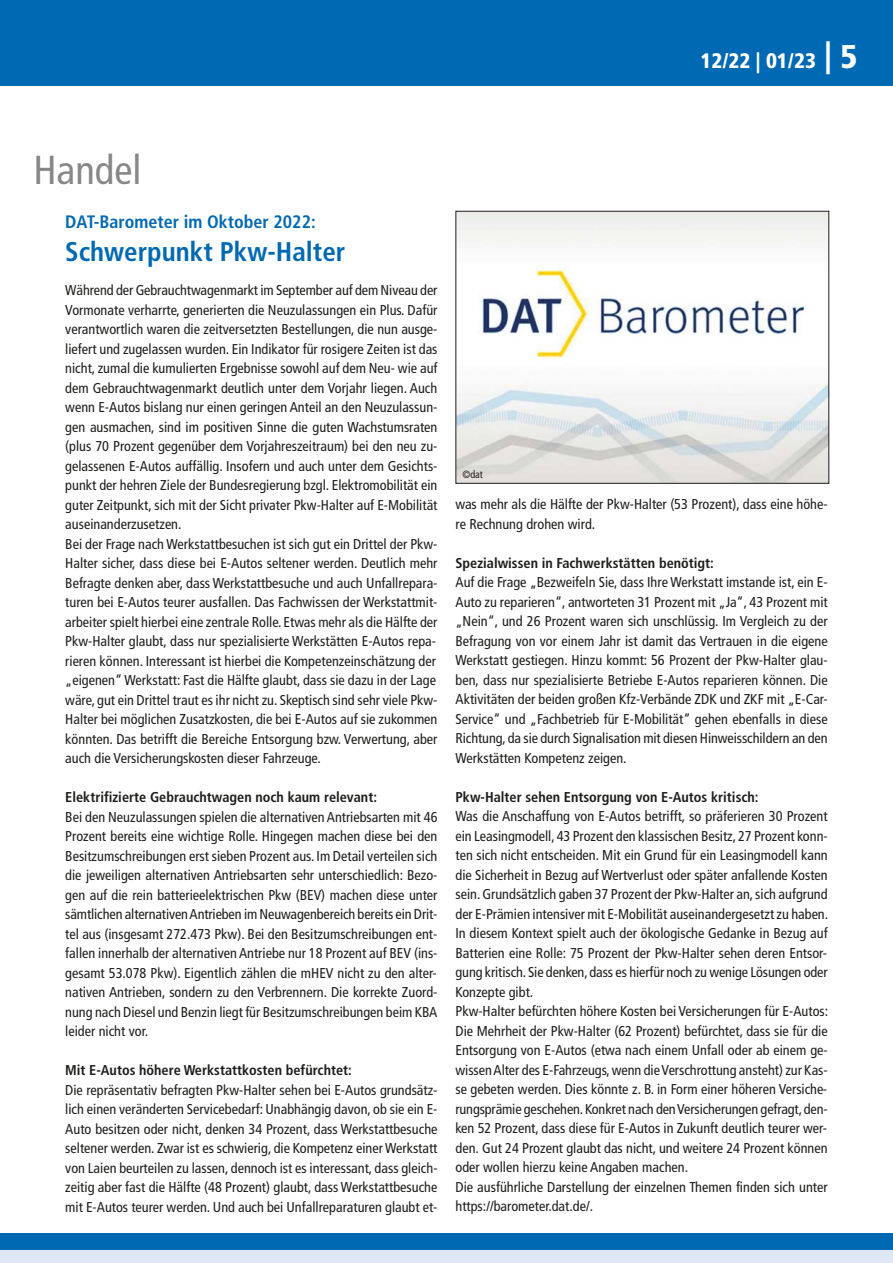
<style>
.page{position:relative;width:893px;height:1263px;background:#fff}
.page>*{position:absolute;margin:0;border:0;box-sizing:border-box;transform-origin:0 0}
.t1{font:condensed 40.5px "Frutiger";color:#878787}
.t2{font:700 condensed 27px "Frutiger";color:#0069b4}
.t3{font:900 condensed 21px "Frutiger";color:#fff}
.t4{font:700 condensed 18px "Frutiger";color:#0069b4}
.t5{font:condensed 14.25px/19.5px "Frutiger";color:#1d1d1b}
.t6{font:700 condensed 14.25px "Frutiger";color:#1d1d1b}
.t7{font:condensed 10.5px "Frutiger";color:#1d1d1b;scale:.95 1}
.s1{font-size:33px}
</style>
<div class="page">
<div style="left:0;top:0;width:893px;height:85px;background:#0069b4"></div>
<div style="left:0;top:1233px;width:893px;height:17px;background:#0069b4"></div>
<div style="left:0;top:1250px;width:893px;height:13px;background:#dfe6f6"></div>
<img style="left:457px;top:213px;width:370px;height:269px">
<div style="left:455px;top:211px;width:374px;height:273px;border:1px solid #1d1d1b"></div>
<h3 class="t3" style="left:700px;top:54px;width:158px">12/22 | 01/23 <span class="s1">| 5</span></h3>
<h1 class="t1" style="left:33px;top:154px;width:109px">Handel</h1>
<p class="t4" style="left:65px;top:214px;width:252px">DAT-Barometer im Oktober 2022:</p>
<h2 class="t2" style="left:65px;top:240px;width:282px">Schwerpunkt Pkw-Halter</h2>
<p class="t5" style="left:65px;top:282px;width:374px">Während der Gebrauchtwagenmarkt im September auf dem Niveau der Vormonate verharrte, generierten die Neuzulassungen ein Plus. Dafür verantwortlich waren die zeitversetzten Bestellungen, die nun ausge&shy;liefert und zugelassen wurden. Ein Indikator für rosigere Zeiten ist das nicht, zumal die kumulierten Ergebnisse sowohl auf dem Neu- wie auf dem Gebrauchtwagenmarkt deutlich unter dem Vorjahr liegen. Auch wenn E-Autos bislang nur einen geringen Anteil an den Neuzulassun&shy;gen ausmachen, sind im positiven Sinne die guten Wachstumsraten (plus 70 Prozent gegenüber dem Vorjahreszeitraum) bei den neu zu&shy;gelassenen E-Autos auffällig. Insofern und auch unter dem Gesichts&shy;punkt der hehren Ziele der Bundesregierung bzgl. Elektromobilität ein guter Zeitpunkt, sich mit der Sicht privater Pkw-Halter auf E-Mobilität auseinanderzusetzen.<br>Bei der Frage nach Werkstattbesuchen ist sich gut ein Drittel der Pkw-Halter sicher, dass diese bei E-Autos seltener werden. Deutlich mehr Befragte denken aber, dass Werkstattbesuche und auch Unfallrepara&shy;turen bei E-Autos teurer ausfallen. Das Fachwissen der Werkstattmit&shy;arbeiter spielt hierbei eine zentrale Rolle. Etwas mehr als die Hälfte der Pkw-Halter glaubt, dass nur spezialisierte Werkstätten E-Autos repa&shy;rieren können. Interessant ist hierbei die Kompetenzeinschätzung der „eigenen“ Werkstatt: Fast die Hälfte glaubt, dass sie dazu in der Lage wäre, gut ein Drittel traut es ihr nicht zu. Skeptisch sind sehr viele Pkw-Halter bei möglichen Zusatzkosten, die bei E-Autos auf sie zukommen könnten. Das betrifft die Bereiche Entsorgung bzw. Verwertung, aber auch die Versicherungskosten dieser Fahrzeuge.</p>
<p class="t6" style="left:65px;top:792px;width:313px">Elektrifizierte Gebrauchtwagen noch kaum relevant:</p>
<p class="t5" style="left:65px;top:808px;width:374px;text-align:justify">Bei den Neuzulassungen spielen die alternativen Antriebsarten mit 46<br>Prozent bereits eine wichtige Rolle. Hingegen machen diese bei den Besitzumschreibungen erst sieben Prozent aus. Im Detail verteilen sich die jeweiligen alternativen Antriebsarten sehr unterschiedlich: Bezo&shy;gen auf die rein batterieelektrischen Pkw (BEV) machen diese unter sämtlichen alternativen Antrieben im Neuwagenbereich bereits ein Drit&shy;tel aus (insgesamt 272.473 Pkw). Bei den Besitzumschreibungen ent&shy;fallen innerhalb der alternativen Antriebe nur 18 Prozent auf BEV (ins&shy;gesamt 53.078 Pkw). Eigentlich zählen die mHEV nicht zu den alter&shy;nativen Antrieben, sondern zu den Verbrennern. Die korrekte Zuord&shy;nung nach Diesel und Benzin liegt für Besitzumschreibungen beim KBA leider nicht vor.</p>
<p class="t6" style="left:65px;top:1065px;width:288px">Mit E-Autos höhere Werkstattkosten befürchtet:</p>
<p class="t5" style="left:65px;top:1081px;width:374px;text-align:justify">Die repräsentativ befragten Pkw-Halter sehen bei E-Autos grundsätz&shy;lich einen veränderten Servicebedarf: Unabhängig davon, ob sie ein E-Auto besitzen oder nicht, denken 34 Prozent, dass Werkstattbesuche seltener werden. Zwar ist es schwierig, die Kompetenz einer Werkstatt von Laien beurteilen zu lassen, dennoch ist es interessant, dass gleich&shy;zeitig aber fast die Hälfte (48 Prozent) glaubt, dass Werkstattbesuche mit E-Autos teurer werden. Und auch bei Unfallreparaturen glaubt et-</p>
<p class="t7" style="left:462px;top:470px;width:23px">©dat</p>
<p class="t5" style="left:455px;top:496px;width:374px">was mehr als die Hälfte der Pkw-Halter (53 Prozent), dass eine höhe&shy;re Rechnung drohen wird.</p>
<p class="t6" style="left:455px;top:557px;width:260px">Spezialwissen in Fachwerkstätten benötigt:</p>
<p class="t5" style="left:455px;top:574px;width:374px;text-align:justify">Auf die Frage „Bezweifeln Sie, dass Ihre Werkstatt imstande ist, ein E-Auto zu reparieren“, antworteten 31 Prozent mit „Ja“, 43 Prozent mit „Nein“, und 26 Prozent waren sich unschlüssig. Im Vergleich zu der Befragung von vor einem Jahr ist damit das Vertrauen in die eigene Werkstatt gestiegen. Hinzu kommt: 56 Prozent der Pkw-Halter glau&shy;ben, dass nur spezialisierte Betriebe E-Autos reparieren können. Die Aktivitäten der beiden großen Kfz-Verbände ZDK und ZKF mit „E-Car-Service“ und „Fachbetrieb für E-Mobilität“ gehen ebenfalls in diese Richtung, da sie durch Signalisation mit diesen Hinweisschildern an den Werkstätten Kompetenz zeigen.</p>
<p class="t6" style="left:455px;top:791px;width:305px">Pkw-Halter sehen Entsorgung von E-Autos kritisch:</p>
<p class="t5" style="left:455px;top:808px;width:374px">Was die Anschaffung von E-Autos betrifft, so präferieren 30 Prozent ein Leasingmodell, 43 Prozent den klassischen Besitz, 27 Prozent konn&shy;ten sich nicht entscheiden. Mit ein Grund für ein Leasingmodell kann die Sicherheit in Bezug auf Wertverlust oder später anfallende Kosten sein. Grundsätzlich gaben 37 Prozent der Pkw-Halter an, sich aufgrund der E-Prämien intensiver mit E-Mobilität auseinandergesetzt zu haben.<br>In diesem Kontext spielt auch der ökologische Gedanke in Bezug auf Batterien eine Rolle: 75 Prozent der Pkw-Halter sehen deren Entsor&shy;gung kritisch. Sie denken, dass es hierfür noch zu wenige Lösungen oder Konzepte gibt.<br>Pkw-Halter befürchten höhere Kosten bei Versicherungen für E-Autos:<br>Die Mehrheit der Pkw-Halter (62 Prozent) befürchtet, dass sie für die Entsorgung von E-Autos (etwa nach einem Unfall oder ab einem ge&shy;wissen Alter des E-Fahrzeugs, wenn die Verschrottung ansteht) zur Kas&shy;se gebeten werden. Dies könnte z. B. in Form einer höheren Versiche&shy;rungsprämie geschehen. Konkret nach den Versicherungen gefragt, den&shy;ken 52 Prozent, dass diese für E-Autos in Zukunft deutlich teurer wer&shy;den. Gut 24 Prozent glaubt das nicht, und weitere 24 Prozent können oder wollen hierzu keine Angaben machen.<br>Die ausführliche Darstellung der einzelnen Themen finden sich unter https://barometer.dat.de/.</p>
</div>
